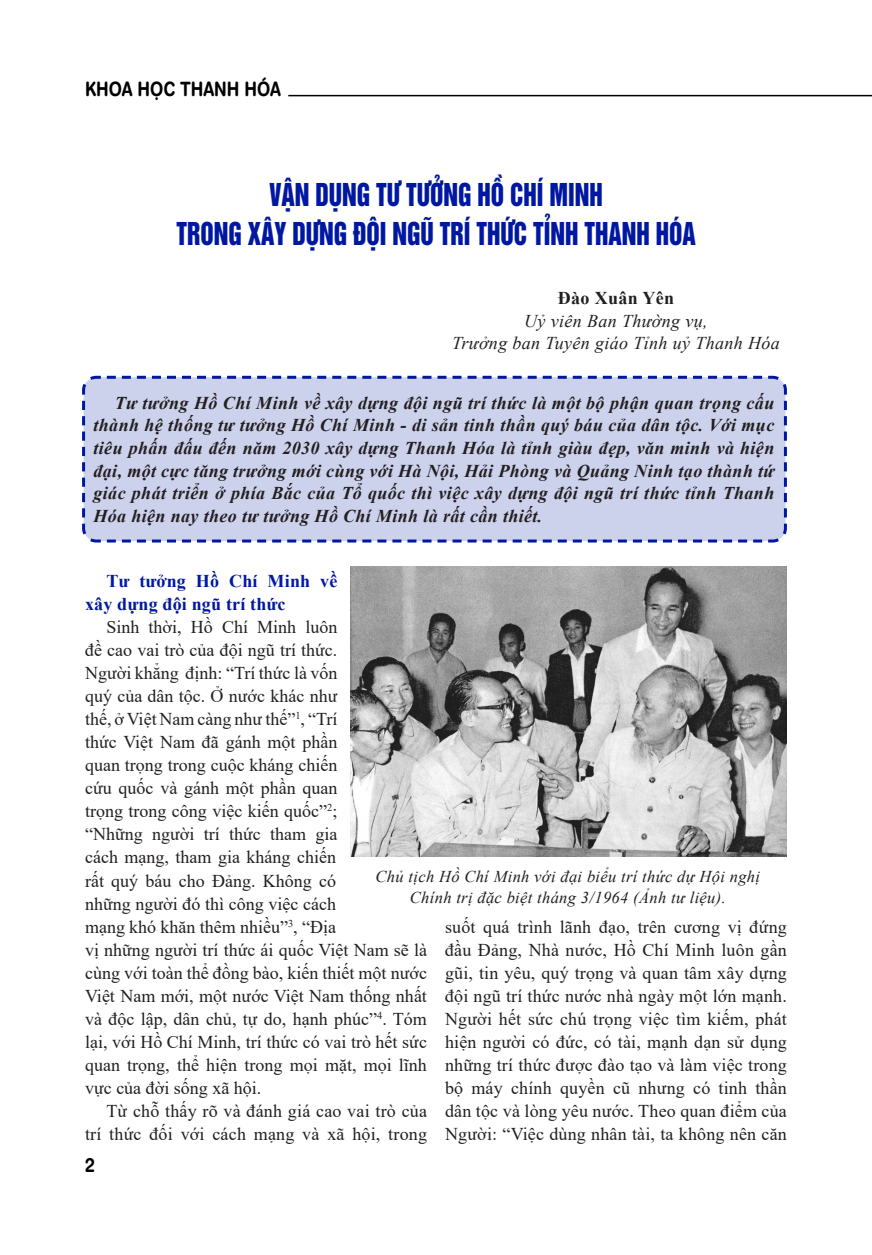
<style>
.page{position:relative;width:872px;height:1255px;background:#fff}
.page>*{position:absolute;margin:0;border:0;box-sizing:border-box;transform-origin:0 0}
.t1{font:28.8px "UTM Helvet Ins";color:#0018a1;scale:.83 1}
.t2{font:19.8px "UVF Helvetica Rounded LT Std Bd";color:#000;scale:.82 1}
.t3{font:18px/23.1px "Times New Roman";color:#231f20}
.t4{font:italic 700 18px/22.5px "Times New Roman";letter-spacing:.02em;color:#231f20;text-align:justify}
.t5{font:italic 18px "Times New Roman";letter-spacing:.02em;color:#231f20}
.t6{font:700 18px/23.1px "Times New Roman";letter-spacing:.01em;color:#0018a1}
.t7{font:700 18px "Times New Roman";letter-spacing:.02em;color:#231f20}
.t8{font:italic 16.5px "Times New Roman";letter-spacing:.02em;color:#231f20}
</style>
<div class="page">
<hr style="left:288px;top:95px;width:584px;height:1px;background:#000">
<div style="left:82px;top:375px;width:705px;height:168px;background:#ccd1ec"></div>
<img style="left:350px;top:567px;width:437px;height:289px">
<p class="t2" style="left:85px;top:73px;width:240px">KHOA HỌC THANH HÓA</p>
<p class="t1" style="left:269px;top:171px;width:403px">VẬN DỤNG TƯ TƯỞNG HỒ CHÍ MINH</p>
<p class="t1" style="left:176px;top:210px;width:627px">TRONG XÂY DỰNG ĐỘI NGŨ TRÍ THỨC TỈNH THANH HÓA</p>
<p class="t7" style="left:558px;top:285px;width:118px">Đào Xuân Yên</p>
<p class="t5" style="left:524px;top:308px;width:185px">Uỷ viên Ban Thường vụ,</p>
<p class="t5" style="left:452px;top:331px;width:329px">Trưởng ban Tuyên giáo Tỉnh uỷ Thanh Hóa</p>
<p class="t4" style="left:94px;top:391px;width:682px;text-indent:21px">Tư tưởng Hồ Chí Minh về xây dựng đội ngũ trí thức là một bộ phận quan trọng cấu thành hệ thống tư tưởng Hồ Chí Minh - di sản tinh thần quý báu của dân tộc. Với mục tiêu phấn đấu đến năm 2030 xây dựng Thanh Hóa là tỉnh giàu đẹp, văn minh và hiện đại, một cực tăng trưởng mới cùng với Hà Nội, Hải Phòng và Quảng Ninh tạo thành tứ giác phát triển ở phía Bắc của Tổ quốc thì việc xây dựng đội ngũ trí thức tỉnh Thanh Hóa hiện nay theo tư tưởng Hồ Chí Minh là rất cần thiết.</p>
<p class="t6" style="left:85px;top:568px;width:254px;text-indent:21px">Tư tưởng Hồ Chí Minh về xây dựng đội ngũ trí thức</p>
<p class="t3" style="left:85px;top:614px;width:343px;text-indent:21px">Sinh thời, Hồ Chí Minh luôn<br>đề cao vai trò của đội ngũ trí thức.<br>Người khẳng định: “Trí thức là vốn<br>quý của dân tộc. Ở nước khác như<br>thế, ở Việt Nam càng như thế”<sup>1</sup>, “Trí<br>thức Việt Nam đã gánh một phần<br>quan trọng trong cuộc kháng chiến<br>cứu quốc và gánh một phần quan<br>trọng trong công việc kiến quốc”<sup>2</sup>;<br>“Những người trí thức tham gia<br>cách mạng, tham gia kháng chiến<br>rất quý báu cho Đảng. Không có<br>những người đó thì công việc cách<br>mạng khó khăn thêm nhiều”<sup>3</sup>, “Địa<br>vị những người trí thức ái quốc Việt Nam sẽ là cùng với toàn thể đồng bào, kiến thiết một nước Việt Nam mới, một nước Việt Nam thống nhất và độc lập, dân chủ, tự do, hạnh phúc”<sup>4</sup>. Tóm lại, với Hồ Chí Minh, trí thức có vai trò hết sức quan trọng, thể hiện trong mọi mặt, mọi lĩnh vực của đời sống xã hội.</p>
<p class="t3" style="left:85px;top:1098px;width:343px;text-align:right">Từ chỗ thấy rõ và đánh giá cao vai trò của<br>trí thức đối với cách mạng và xã hội, trong</p>
<p class="t8" style="left:375px;top:864px;width:386px">Chủ tịch Hồ Chí Minh với đại biểu trí thức dự Hội nghị</p>
<p class="t8" style="left:410px;top:885px;width:317px">Chính trị đặc biệt tháng 3/1964 (Ảnh tư liệu).</p>
<p class="t3" style="left:445px;top:914px;width:343px;text-align:justify">suốt quá trình lãnh đạo, trên cương vị đứng đầu Đảng, Nhà nước, Hồ Chí Minh luôn gần gũi, tin yêu, quý trọng và quan tâm xây dựng đội ngũ trí thức nước nhà ngày một lớn mạnh.<br>Người hết sức chú trọng việc tìm kiếm, phát hiện người có đức, có tài, mạnh dạn sử dụng những trí thức được đào tạo và làm việc trong bộ máy chính quyền cũ nhưng có tinh thần dân tộc và lòng yêu nước. Theo quan điểm của Người: “Việc dùng nhân tài, ta không nên căn</p>
<p class="t2" style="left:85px;top:1148px;width:13px">2</p>
</div>
